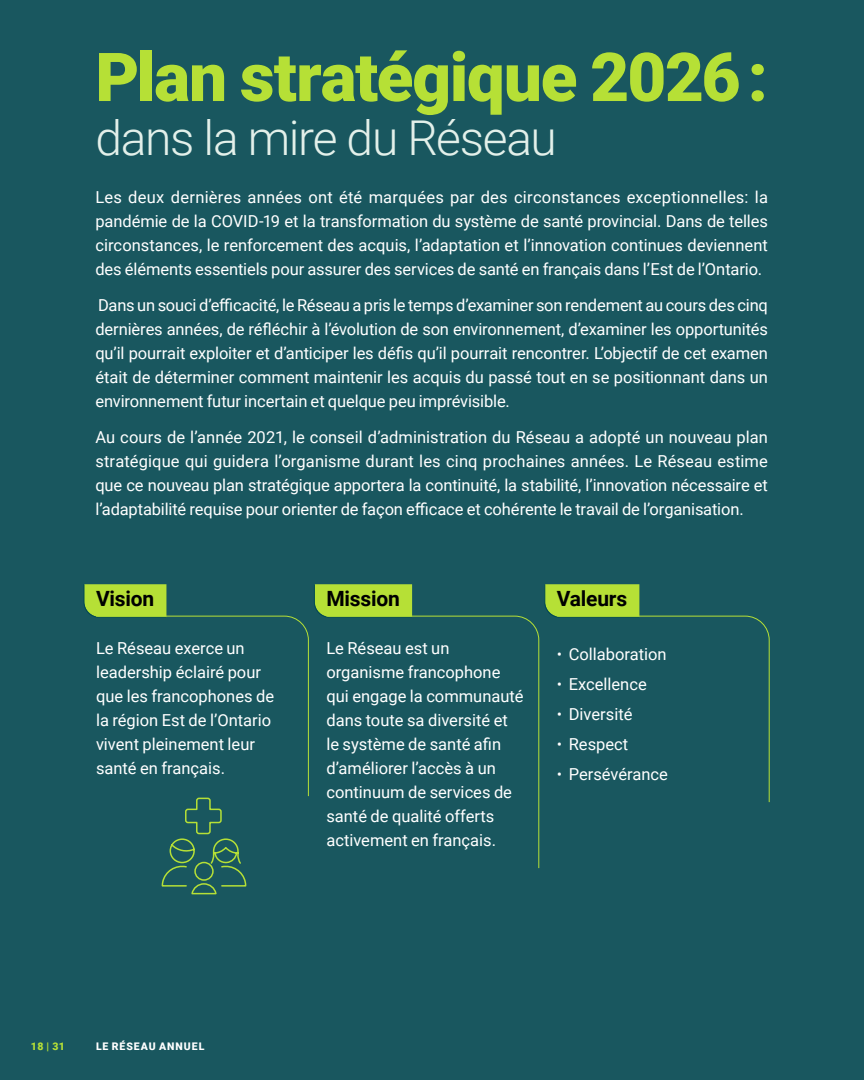
<style>
.page{position:relative;width:864px;height:1080px;background:#19575f}
.page>*{position:absolute;margin:0;border:0;box-sizing:border-box;transform-origin:0 0}
.t1{font:900 67.5px "Roboto";letter-spacing:-.02em;color:#b6e036}
.t2{font:300 48px "Roboto";letter-spacing:-.025em;color:#e3f0ea}
.t3{font:700 21px "Roboto";letter-spacing:-.01em;color:#000}
.t4{font:16.5px/24px "Roboto";color:#fff;text-align:justify}
.t5{font:900 10.5px "Roboto";letter-spacing:.09em;color:#fff}
.t6{font:900 10.5px "Roboto";color:#b6e036}
.s1{font-weight:300}
</style>
<div class="page">
<svg style="left:83px;top:584px;width:84px;height:33px;background:#add837"></svg>
<svg style="left:95px;top:615px;width:214px;height:182px"></svg>
<svg style="left:314px;top:584px;width:99px;height:33px;background:#aed937"></svg>
<svg style="left:326px;top:615px;width:214px;height:254px"></svg>
<svg style="left:544px;top:584px;width:96px;height:33px;background:#aed937"></svg>
<svg style="left:556px;top:615px;width:214px;height:188px"></svg>
<svg style="left:161px;top:797px;width:86px;height:98px"></svg>
<h2 class="t1" style="left:95px;top:30px;width:674px">Plan stratégique 2026 :</h2>
<h2 class="t2" style="left:95px;top:104px;width:463px">dans la mire du Réseau</h2>
<p class="t4" style="left:95px;top:185px;width:674px">Les deux dernières années ont été marquées par des circonstances exceptionnelles: la pandémie de la COVID-19 et la transformation du système de santé provincial. Dans de telles circonstances, le renforcement des acquis, l’adaptation et l’innovation continues deviennent des éléments essentiels pour assurer des services de santé en français dans l’Est de l’Ontario.</p>
<p class="t4" style="left:95px;top:293px;width:674px">Dans un souci d’efficacité, le Réseau a pris le temps d’examiner son rendement au cours des cinq dernières années, de réfléchir à l’évolution de son environnement, d’examiner les opportunités qu’il pourrait exploiter et d’anticiper les défis qu’il pourrait rencontrer. L’objectif de cet examen était de déterminer comment maintenir les acquis du passé tout en se positionnant dans un environnement futur incertain et quelque peu imprévisible.</p>
<p class="t4" style="left:95px;top:425px;width:674px">Au cours de l’année 2021, le conseil d’administration du Réseau a adopté un nouveau plan stratégique qui guidera l’organisme durant les cinq prochaines années. Le Réseau estime que ce nouveau plan stratégique apportera la continuité, la stabilité, l’innovation nécessaire et l’adaptabilité requise pour orienter de façon efficace et cohérente le travail de l’organisation.</p>
<h3 class="t3" style="left:96px;top:584px;width:60px">Vision</h3>
<p class="t4" style="left:96px;top:636px;width:180px;text-align:left">Le Réseau exerce un leadership éclairé pour que les francophones de la région Est de l’Ontario vivent pleinement leur santé en français.</p>
<h3 class="t3" style="left:326px;top:584px;width:75px">Mission</h3>
<p class="t4" style="left:326px;top:636px;width:199px;text-align:left">Le Réseau est un organisme francophone qui engage la communauté dans toute sa diversité et le système de santé afin d’améliorer l’accès à un continuum de services de santé de qualité offerts activement en français.</p>
<h3 class="t3" style="left:557px;top:584px;width:72px">Valeurs</h3>
<p class="t4" style="left:557px;top:642px;width:111px"><span class="s1">•</span> Collaboration</p>
<p class="t4" style="left:557px;top:672px;width:92px"><span class="s1">•</span> Excellence</p>
<p class="t4" style="left:557px;top:702px;width:77px"><span class="s1">•</span> Diversité</p>
<p class="t4" style="left:557px;top:732px;width:73px"><span class="s1">•</span> Respect</p>
<p class="t4" style="left:557px;top:762px;width:113px"><span class="s1">•</span> Persévérance</p>
<p class="t6" style="left:31px;top:1039px;width:36px">18 | 31</p>
<p class="t5" style="left:96px;top:1039px;width:110px">LE RÉSEAU ANNUEL</p>
</div>
